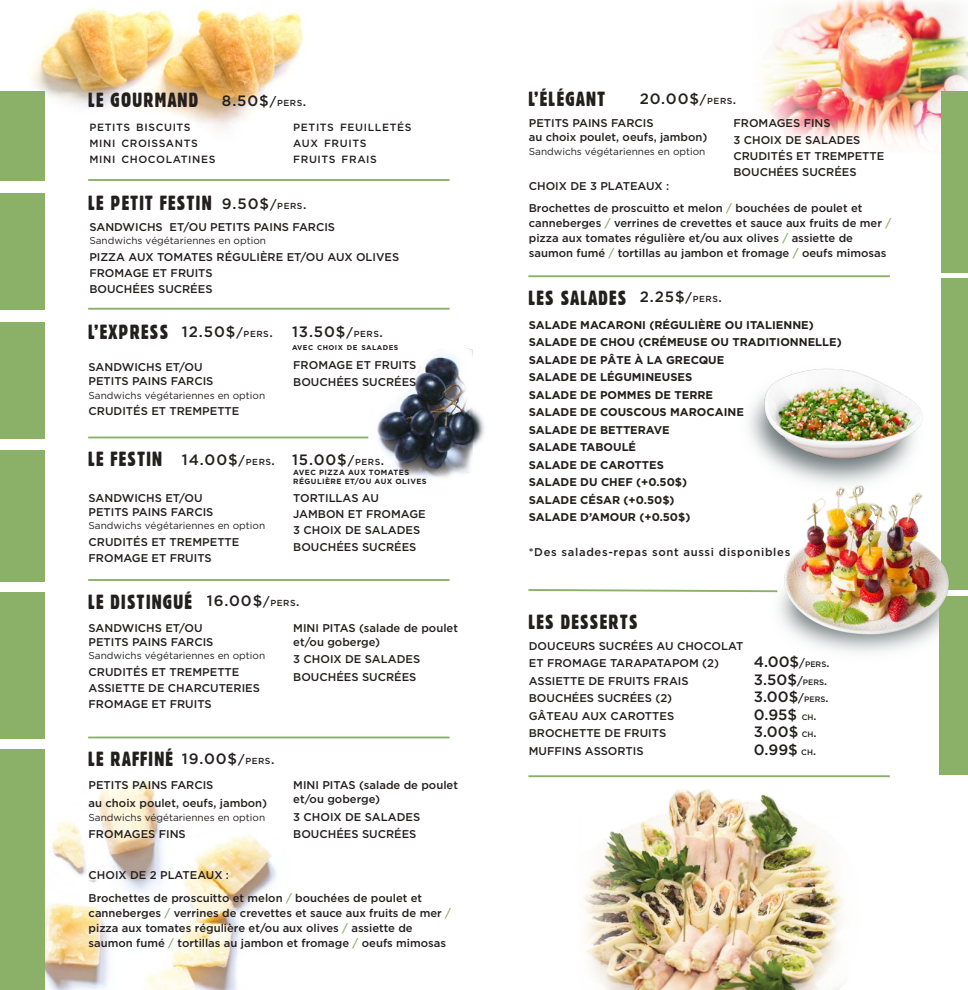
<style>
.page{position:relative;width:968px;height:990px;background:#fff}
.page>*{position:absolute;margin:0;border:0;box-sizing:border-box;transform-origin:0 0}
.t1{font:20px "Gothic 821 Condensed BT";letter-spacing:.06em;color:#241f1f}
.t2{font:500 15px "Gotham";letter-spacing:.06em;color:#241f1f}
.t3{font:500 11.25px/16.2px "Gotham";color:#241f1f}
.t4{font:700 11.25px/17.5px "Gotham";color:#241f1f}
.t5{font:500 11.25px "Gotham";letter-spacing:.06em;color:#241f1f}
.t6{font:500 10.5px/16.2px "Gotham";letter-spacing:.06em;color:#241f1f}
.t7{font:10px "Gotham";color:#241f1f}
.t8{font:700 7.5px/8.8px "Gotham";letter-spacing:.06em;color:#241f1f}
.t9{font:700 7px "Gotham";letter-spacing:.06em;color:#241f1f}
.s1{font-size:12.5px}
.s2{font-size:8.75px}
.s3{font-family:"Gotham";font-weight:500;font-size:15px}
.s4{font-family:"Gotham";font-weight:500;font-size:12.5px}
.s5{font-family:"Gotham";font-weight:500;font-size:8.75px}
.s6{font-family:"Gothic 821 Condensed BT";font-weight:400;font-size:20px}
.s7{color:#8ab167}
.s8{font-size:11.25px}
.s9{font-size:7.88px}
</style>
<div class="page">
<img style="left:759px;top:0;width:209px;height:144px">
<img style="left:347px;top:348px;width:138px;height:130px">
<img style="left:0;top:7px;width:303px;height:213px">
<img style="left:44px;top:762px;width:232px;height:228px">
<div style="left:0;top:91px;width:44px;height:90px;background:#8ab167"></div>
<div style="left:941px;top:91px;width:27px;height:181px;background:#8ab167"></div>
<div style="left:939px;top:596px;width:29px;height:179px;background:#8ab167"></div>
<div style="left:941px;top:279px;width:27px;height:311px;background:#8ab167"></div>
<div style="left:0;top:194px;width:44px;height:116px;background:#8ab167"></div>
<hr style="left:88px;top:179px;width:361px;height:2px;background:#8ab167">
<hr style="left:528px;top:275px;width:361px;height:2px;background:#8ab167">
<hr style="left:88px;top:308px;width:361px;height:2px;background:#8ab167">
<div style="left:0;top:322px;width:44px;height:117px;background:#8ab167"></div>
<hr style="left:88px;top:437px;width:280px;height:1px;background:#8ab167">
<div style="left:0;top:450px;width:44px;height:131px;background:#8ab167"></div>
<hr style="left:88px;top:579px;width:361px;height:2px;background:#8ab167">
<svg style="left:528px;top:589px;width:246px;height:4px"></svg>
<div style="left:0;top:592px;width:44px;height:147px;background:#8ab167"></div>
<hr style="left:88px;top:737px;width:361px;height:1px;background:#8ab167">
<hr style="left:528px;top:775px;width:361px;height:2px;background:#8ab167">
<div style="left:0;top:750px;width:44px;height:240px;background:#8ab167"></div>
<img style="left:583px;top:789px;width:261px;height:201px">
<img style="left:749px;top:368px;width:174px;height:113px">
<img style="left:774px;top:481px;width:179px;height:161px">
<h1 class="t1" style="left:88px;top:88px;width:112px">LE GOURMAND</h1>
<p class="t6" style="left:89px;top:119px;width:128px">PETITS BISCUITS<br>MINI CROISSANTS<br>MINI CHOCOLATINES</p>
<p class="t6" style="left:293px;top:119px;width:120px">PETITS FEUILLETÉS<br>AUX FRUITS<br>FRUITS FRAIS</p>
<h2 class="t2" style="left:222px;top:92px;width:86px">8.50$<span class="s1">/</span><span class="s2">PERS</span><span class="s1">.</span></h2>
<h1 class="t1" style="left:88px;top:191px;width:125px">LE PETIT FESTIN</h1>
<p class="t3" style="left:89px;top:218px;width:247px">SANDWICHS ET/OU PETITS PAINS FARCIS</p>
<p class="t7" style="left:89px;top:235px;width:178px">Sandwichs végétariennes en option</p>
<p class="t3" style="left:89px;top:248px;width:311px">PIZZA AUX TOMATES RÉGULIÈRE ET/OU AUX OLIVES<br>FROMAGE ET FRUITS<br>BOUCHÉES SUCRÉES</p>
<h2 class="t2" style="left:222px;top:195px;width:86px">9.50$<span class="s1">/</span><span class="s2">PERS</span><span class="s1">.</span></h2>
<h1 class="t1" style="left:88px;top:319px;width:186px">L’EXPRESS <span class="s3">12.50$</span><span class="s4">/</span><span class="s5">PERS</span><span class="s4">.</span></h1>
<h2 class="t2" style="left:292px;top:324px;width:92px">13.50$<span class="s1">/</span><span class="s2">PERS</span><span class="s1">.</span></h2>
<p class="t3" style="left:89px;top:360px;width:126px;line-height:13.8px">SANDWICHS ET/OU<br>PETITS PAINS FARCIS</p>
<p class="t7" style="left:89px;top:390px;width:178px">Sandwichs végétariennes en option</p>
<p class="t3" style="left:89px;top:403px;width:152px">CRUDITÉS ET TREMPETTE</p>
<p class="t9" style="left:292px;top:343px;width:108px">AVEC CHOIX DE SALADES</p>
<p class="t3" style="left:293px;top:357px;width:125px">FROMAGE ET FRUITS<br>BOUCHÉES SUCRÉES</p>
<h2 class="t2" style="left:88px;top:451px;width:297px"><span class="s6">LE FESTIN</span> 14.00$<span class="s1">/</span><span class="s2">PERS</span><span class="s1">.</span> 15.00$<span class="s1">/</span><span class="s2">PERS</span><span class="s1">.</span></h2>
<p class="t3" style="left:89px;top:491px;width:126px;line-height:13.8px">SANDWICHS ET/OU<br>PETITS PAINS FARCIS</p>
<p class="t7" style="left:89px;top:520px;width:178px">Sandwichs végétariennes en option</p>
<p class="t3" style="left:89px;top:533px;width:152px">CRUDITÉS ET TREMPETTE<br>FROMAGE ET FRUITS</p>
<p class="t8" style="left:293px;top:468px;width:135px">AVEC PIZZA AUX TOMATES<br>RÉGULIÈRE ET/OU AUX OLIVES</p>
<p class="t3" style="left:293px;top:489px;width:134px">TORTILLAS AU<br>JAMBON ET FROMAGE<br>3 CHOIX DE SALADES<br>BOUCHÉES SUCRÉES</p>
<h1 class="t1" style="left:88px;top:589px;width:213px">LE DISTINGUÉ <span class="s3">16.00$</span><span class="s4">/</span><span class="s5">PERS</span><span class="s4">.</span></h1>
<p class="t3" style="left:89px;top:621px;width:126px;line-height:13.8px">SANDWICHS ET/OU<br>PETITS PAINS FARCIS</p>
<p class="t7" style="left:89px;top:650px;width:178px">Sandwichs végétariennes en option</p>
<p class="t3" style="left:89px;top:663px;width:173px">CRUDITÉS ET TREMPETTE<br>ASSIETTE DE CHARCUTERIES<br>FROMAGE ET FRUITS</p>
<p class="t3" style="left:293px;top:621px;width:166px;line-height:13.8px">MINI PITAS (salade de poulet et/ou goberge)</p>
<p class="t3" style="left:293px;top:650px;width:128px;line-height:17.5px">3 CHOIX DE SALADES<br>BOUCHÉES SUCRÉES</p>
<h1 class="t1" style="left:88px;top:747px;width:188px">LE RAFFINÉ <span class="s3">19.00$</span><span class="s4">/</span><span class="s5">PERS</span><span class="s4">.</span></h1>
<p class="t3" style="left:89px;top:776px;width:180px;line-height:17.5px">PETITS PAINS FARCIS<br>au choix poulet, oeufs, jambon)</p>
<p class="t7" style="left:89px;top:812px;width:178px">Sandwichs végétariennes en option</p>
<p class="t3" style="left:89px;top:826px;width:99px">FROMAGES FINS</p>
<p class="t3" style="left:89px;top:864px;width:335px;line-height:22.5px">CHOIX DE 2 PLATEAUX :<br>Brochettes de proscuitto et melon <span class="s7">/</span> bouchées de poulet et</p>
<p class="t3" style="left:89px;top:905px;width:364px;line-height:15px">canneberges <span class="s7">/</span> verrines de crevettes et sauce aux fruits de mer <span class="s7">/ </span>pizza aux tomates régulière et/ou aux olives <span class="s7">/</span> assiette de saumon fumé <span class="s7">/</span> tortillas au jambon et fromage <span class="s7">/</span> oeufs mimosas</p>
<p class="t3" style="left:293px;top:778px;width:166px;line-height:13.8px">MINI PITAS (salade de poulet et/ou goberge)</p>
<p class="t3" style="left:293px;top:808px;width:128px;line-height:17.5px">3 CHOIX DE SALADES<br>BOUCHÉES SUCRÉES</p>
<h1 class="t1" style="left:528px;top:87px;width:78px">L’ÉLÉGANT</h1>
<h2 class="t2" style="left:639px;top:90px;width:98px">20.00$<span class="s1">/</span><span class="s2">PERS</span><span class="s1">.</span></h2>
<p class="t3" style="left:733px;top:115px;width:152px">FROMAGES FINS<br>3 CHOIX DE SALADES<br>CRUDITÉS ET TREMPETTE<br>BOUCHÉES SUCRÉES</p>
<p class="t3" style="left:529px;top:116px;width:180px;line-height:13.8px">PETITS PAINS FARCIS<br>au choix poulet, oeufs, jambon)</p>
<p class="t7" style="left:529px;top:146px;width:178px">Sandwichs végétariennes en option</p>
<p class="t3" style="left:529px;top:174px;width:335px;line-height:22.5px">CHOIX DE 3 PLATEAUX :<br>Brochettes de proscuitto et melon <span class="s7">/</span> bouchées de poulet et</p>
<p class="t3" style="left:529px;top:216px;width:364px;line-height:15px">canneberges <span class="s7">/</span> verrines de crevettes et sauce aux fruits de mer <span class="s7">/ </span>pizza aux tomates régulière et/ou aux olives <span class="s7">/</span> assiette de saumon fumé <span class="s7">/</span> tortillas au jambon et fromage <span class="s7">/</span> oeufs mimosas</p>
<h1 class="t1" style="left:528px;top:286px;width:195px">LES SALADES <span class="s3">2.25$</span><span class="s4">/</span><span class="s5">PERS</span><span class="s4">.</span></h1>
<p class="t4" style="left:529px;top:316px;width:314px">SALADE MACARONI (RÉGULIÈRE OU ITALIENNE)<br>SALADE DE CHOU (CRÉMEUSE OU TRADITIONNELLE)<br>SALADE DE PÂTE À LA GRECQUE<br>SALADE DE LÉGUMINEUSES<br>SALADE DE POMMES DE TERRE<br>SALADE DE COUSCOUS MAROCAINE<br>SALADE DE BETTERAVE<br>SALADE TABOULÉ<br>SALADE DE CAROTTES<br>SALADE DU CHEF (+0.50$)<br>SALADE CÉSAR (+0.50$)<br>SALADE D’AMOUR (+0.50$)</p>
<p class="t5" style="left:529px;top:546px;width:263px">*Des salades-repas sont aussi disponibles</p>
<h1 class="t1" style="left:528px;top:609px;width:111px">LES DESSERTS</h1>
<p class="t3" style="left:529px;top:637px;width:216px;line-height:17.5px">DOUCEURS SUCRÉES AU CHOCOLAT<br>ET FROMAGE TARAPATAPOM (2)</p>
<h2 class="t2" style="left:754px;top:654px;width:77px">4.00$<span class="s8">/</span><span class="s9">PERS</span><span class="s8">.</span></h2>
<p class="t3" style="left:529px;top:673px;width:161px">ASSIETTE DE FRUITS FRAIS</p>
<h2 class="t2" style="left:754px;top:671px;width:75px">3.50$<span class="s8">/</span><span class="s9">PERS</span><span class="s8">.</span></h2>
<p class="t3" style="left:529px;top:690px;width:145px">BOUCHÉES SUCRÉES (2)</p>
<h2 class="t2" style="left:754px;top:689px;width:76px">3.00$<span class="s8">/</span><span class="s9">PERS</span><span class="s8">.</span></h2>
<p class="t3" style="left:529px;top:708px;width:147px">GÂTEAU AUX CAROTTES</p>
<h2 class="t2" style="left:754px;top:706px;width:64px">0.95$ <span class="s9">CH</span><span class="s8">.</span></h2>
<p class="t3" style="left:529px;top:725px;width:139px">BROCHETTE DE FRUITS</p>
<h2 class="t2" style="left:754px;top:724px;width:64px">3.00$ <span class="s9">CH</span><span class="s8">.</span></h2>
<p class="t3" style="left:529px;top:743px;width:116px">MUFFINS ASSORTIS</p>
<h2 class="t2" style="left:754px;top:741px;width:64px">0.99$ <span class="s9">CH</span><span class="s8">.</span></h2>
</div>
